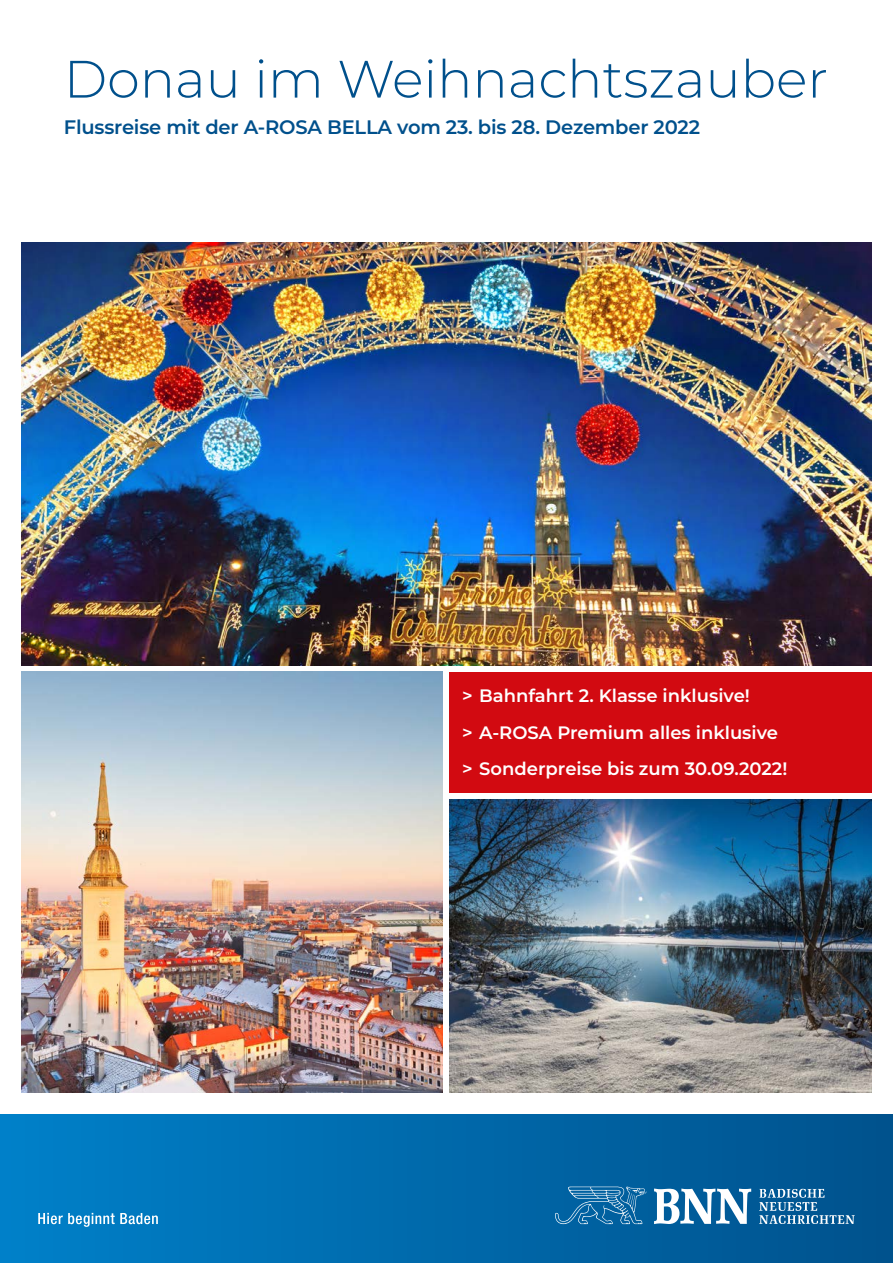
<style>
.page{position:relative;width:893px;height:1263px;background:#fff}
.page>*{position:absolute;margin:0;border:0;box-sizing:border-box;transform-origin:0 0}
.t1{font:300 52.5px "Montserrat";color:#00508c}
.t2{font:600 19.5px "Montserrat";letter-spacing:-.01em;color:#00508c}
.t3{font:600 18px/36.8px "Montserrat";color:#fff}
</style>
<div class="page">
<div style="left:0;top:1114px;width:893px;height:149px;background:linear-gradient(to right,#0080c9,#00528c)"></div>
<svg style="left:759px;top:1189px;width:96px;height:35px;background:#387baa"></svg>
<svg style="left:654px;top:1188px;width:97px;height:36px"></svg>
<svg style="left:555px;top:1186px;width:91px;height:38px;background:#2678ae"></svg>
<svg style="left:38px;top:1213px;width:120px;height:14px;background:#4ba2d4"></svg>
<img style="left:21px;top:242px;width:851px;height:423px">
<div style="left:449px;top:672px;width:423px;height:120px;background:#d20a11"></div>
<img style="left:449px;top:800px;width:423px;height:293px">
<img style="left:21px;top:672px;width:421px;height:421px">
<h1 class="t1" style="left:64px;top:43px;width:766px">Donau im Weihnachtszauber</h1>
<p class="t2" style="left:64px;top:113px;width:638px">Flussreise mit der A-ROSA BELLA vom 23. bis 28. Dezember 2022</p>
<p class="t3" style="left:462px;top:676px;width:327px">&gt; Bahnfahrt 2. Klasse inklusive!<br>&gt; A-ROSA Premium alles inklusive &gt; Sonderpreise bis zum 30.09.2022!</p>
</div>
